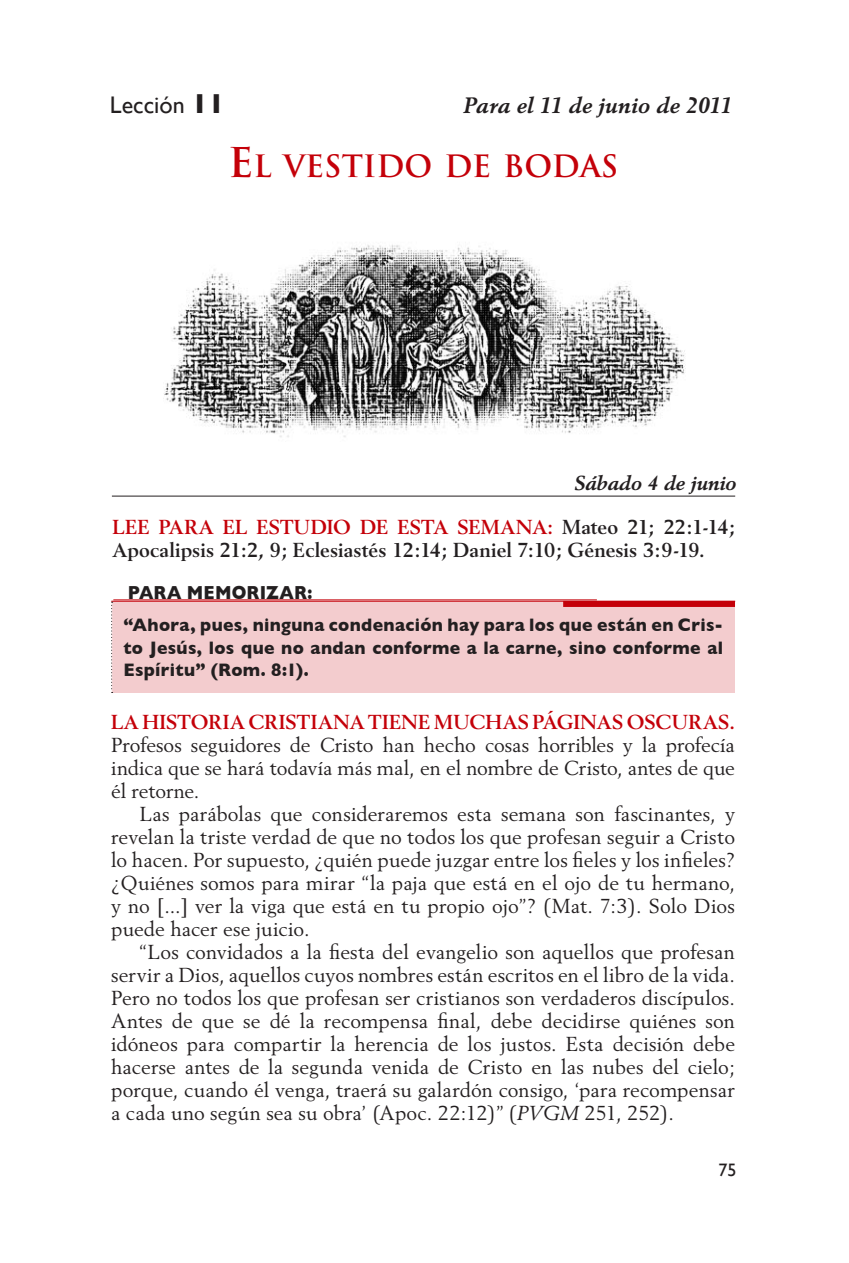
<style>
.page{position:relative;width:849px;height:1263px;background:#fff}
.page>*{position:absolute;margin:0;border:0;box-sizing:border-box;transform-origin:0 0}
.Titulo_de_leccion{font:700 30px "Trajan";color:#c40009}
.t1{font:24px "Gill Sans";color:#231f20}
.t2{font:italic 700 22px "Berling";letter-spacing:.01em;color:#231f20}
.t3{font:20px/23px "Berling";color:#231f20;text-align:justify}
.t4{font:700 20px/23px "Berling";letter-spacing:.005em;color:#231f20}
.t5{font:italic 700 20px "Berling";color:#231f20}
.Para_memorizar{font:700 19.2px "Gill Sans";letter-spacing:.01em;color:#231f20;scale:.9 1}
.Versiculo{font:700 18.4px/22px "Gill Sans";letter-spacing:.02em;color:#231f20;text-align:justify;scale:.95 1}
.t6{font:18px "Gill Sans";color:#231f20}
.s1{font-weight:700;font-size:28px}
.s2{font-size:40px}
.s3{color:#c40009}
.s4{font-weight:700;color:#c40009}
.s5{font-style:italic}
</style>
<div class="page">
<hr style="left:112px;top:496px;width:623px;height:1px;background:#231f20">
<div style="left:111px;top:601px;width:624px;height:92px;background:#f3ccce"></div>
<hr style="left:113px;top:599px;width:484px;height:1px;background:#c40009">
<hr style="left:111px;top:601px;width:624px;height:1px;background:#c40009">
<svg style="left:111px;top:602px;width:2px;height:91px"></svg>
<div style="left:563px;top:601px;width:172px;height:6px;background:#c40009"></div>
<img style="left:163px;top:244px;width:523px;height:193px">
<p class="t1" style="left:110px;top:91px;width:116px">Lección <span class="s1">11</span></p>
<p class="t2" style="left:463px;top:92px;width:270px">Para el 11 de junio de 2011</p>
<p class="Titulo_de_leccion" style="left:228px;top:147px;width:392px"><span class="s2">E</span> L VESTIDO DE BODAS</p>
<p class="t5" style="left:574px;top:471px;width:164px">Sábado 4 de junio</p>
<p class="t4" style="left:113px;top:515px;width:624px"><span class="s3">LEE PARA EL ESTUDIO DE ESTA SEMANA:</span> Mateo 21; 22:1-14;<br>Apocalipsis 21:2, 9; Eclesiastés 12:14; Daniel 7:10; Génesis 3:9-19.</p>
<p class="Para_memorizar" style="left:128px;top:581px;width:206px">PARA MEMORIZAR:</p>
<p class="Versiculo" style="left:123px;top:614px;width:633px">“Ahora, pues, ninguna condenación hay para los que están en Cris&shy;to Jesús, los que no andan conforme a la carne, sino conforme al Espíritu” (Rom. 8:1).</p>
<p class="t3" style="left:111px;top:710px;width:625px"><span class="s4">LA HISTORIA CRISTIANA TIENE MUCHAS PÁGINAS OSCURAS.<br></span>Profesos seguidores de Cristo han hecho cosas horribles y la profecía indica que se hará todavía más mal, en el nombre de Cristo, antes de que él retorne.</p>
<p class="t3" style="left:111px;top:802px;width:625px;text-indent:28px">Las parábolas que consideraremos esta semana son fascinantes, y revelan la triste verdad de que no todos los que profesan seguir a Cristo lo hacen. Por supuesto, ¿quién puede juzgar entre los fieles y los infieles? ¿Quiénes somos para mirar “la paja que está en el ojo de tu hermano, y no [...] ver la viga que está en tu propio ojo”? (Mat. 7:3). Solo Dios puede hacer ese juicio.</p>
<p class="t3" style="left:111px;top:940px;width:625px;text-indent:28px">“Los convidados a la fiesta del evangelio son aquellos que profesan servir a Dios, aquellos cuyos nombres están escritos en el libro de la vida.<br>Pero no todos los que profesan ser cristianos son verdaderos discípulos.<br>Antes de que se dé la recompensa final, debe decidirse quiénes son idóneos para compartir la herencia de los justos. Esta decisión debe hacerse antes de la segunda venida de Cristo en las nubes del cielo; porque, cuando él venga, traerá su galardón consigo, ‘para recompensar a cada uno según sea su obra’ (Apoc. 22:12)” (<span class="s5">PVGM</span> 251, 252).</p>
<p class="t6" style="left:718px;top:1159px;width:19px">75</p>
</div>
